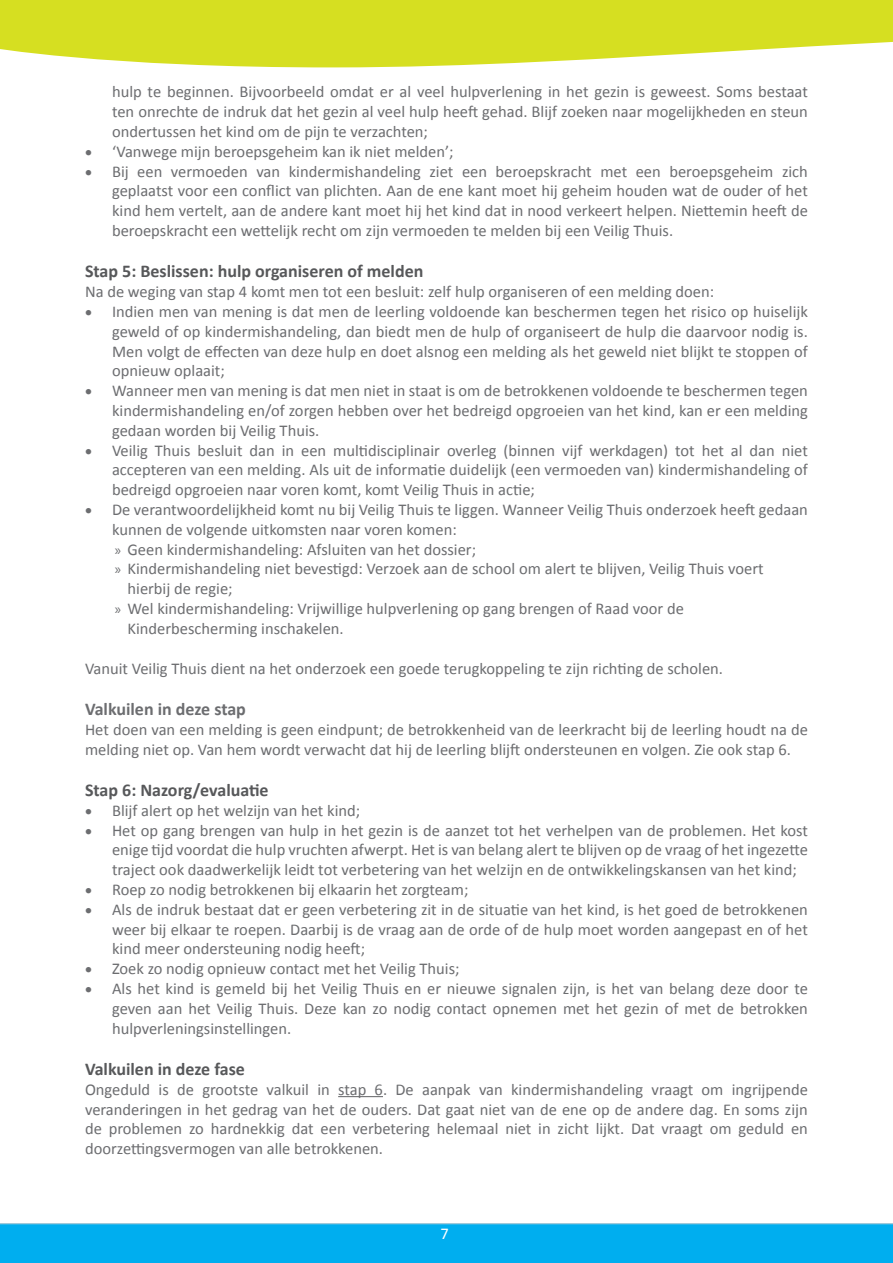
<style>
.page{position:relative;width:893px;height:1263px;background:#fff}
.page>*{position:absolute;margin:0;border:0;box-sizing:border-box;transform-origin:0 0}
.t1{font:700 18px "Calibri";color:#57585a}
.t2{font:700 18px "Calibri";color:#6c6d70}
.t3{font:16.5px/19.8px "Calibri";color:#6c6d70;text-align:justify}
.t4{font:16.5px "Calibri";color:#fff}
.s1{font-family:"Myriad Pro";font-size:15px}
</style>
<div class="page">
<div style="left:0;top:1223px;width:893px;height:40px;background:#00aeef"></div>
<hr style="left:0;top:1223px;width:893px;height:1px;background:#d1d2d4">
<svg style="left:0;top:0;width:893px;height:68px;background:#dbe33f"></svg>
<hr style="left:338px;top:1096px;width:45px;height:1px;background:#6c6d70">
<p class="t3" style="left:112px;top:82px;width:697px">hulp te beginnen. Bijvoorbeeld omdat er al veel hulpverlening in het gezin is geweest. Soms bestaat ten onrechte de indruk dat het gezin al veel hulp heeft gehad. Blijf zoeken naar mogelijkheden en steun ondertussen het kind om de pijn te verzachten;</p>
<p class="t3" style="left:85px;top:141px;width:370px">• ‘Vanwege mijn beroepsgeheim kan ik niet melden’;</p>
<p class="t3" style="left:112px;top:161px;width:697px;text-indent:-27px">• Bij een vermoeden van kindermishandeling ziet een beroepskracht met een beroepsgeheim zich geplaatst voor een conflict van plichten. Aan de ene kant moet hij geheim houden wat de ouder of het kind hem vertelt, aan de andere kant moet hij het kind dat in nood verkeert helpen. Niettemin heeft de beroepskracht een wettelijk recht om zijn vermoeden te melden bij een Veilig Thuis.</p>
<p class="t1" style="left:85px;top:260px;width:340px">Stap 5: Beslissen: hulp organiseren of melden</p>
<p class="t3" style="left:85px;top:282px;width:631px">Na de weging van stap 4 komt men tot een besluit: zelf hulp organiseren of een melding doen:</p>
<p class="t3" style="left:112px;top:302px;width:697px;text-indent:-27px">• Indien men van mening is dat men de leerling voldoende kan beschermen tegen het risico op huiselijk geweld of op kindermishandeling, dan biedt men de hulp of organiseert de hulp die daarvoor nodig is.<br>Men volgt de effecten van deze hulp en doet alsnog een melding als het geweld niet blijkt te stoppen of opnieuw oplaait;</p>
<p class="t3" style="left:112px;top:381px;width:697px;text-indent:-27px">• Wanneer men van mening is dat men niet in staat is om de betrokkenen voldoende te beschermen tegen kindermishandeling en/of zorgen hebben over het bedreigd opgroeien van het kind, kan er een melding gedaan worden bij Veilig Thuis.</p>
<p class="t3" style="left:112px;top:440px;width:697px;text-indent:-27px">• Veilig Thuis besluit dan in een multidisciplinair overleg (binnen vijf werkdagen) tot het al dan niet accepteren van een melding. Als uit de informatie duidelijk (een vermoeden van) kindermishandeling of bedreigd opgroeien naar voren komt, komt Veilig Thuis in actie;</p>
<p class="t3" style="left:85px;top:500px;width:724px">• De verantwoordelijkheid komt nu bij Veilig Thuis te liggen. Wanneer Veilig Thuis onderzoek heeft gedaan</p>
<p class="t3" style="left:112px;top:519px;width:346px">kunnen de volgende uitkomsten naar voren komen:</p>
<p class="t3" style="left:115px;top:539px;width:363px"><span class="s1">»</span> Geen kindermishandeling: Afsluiten van het dossier;</p>
<p class="t3" style="left:115px;top:559px;width:650px"><span class="s1">»</span> Kindermishandeling niet bevestigd: Verzoek aan de school om alert te blijven, Veilig Thuis voert</p>
<p class="t3" style="left:128px;top:579px;width:107px">hierbij de regie;</p>
<p class="t3" style="left:115px;top:599px;width:571px"><span class="s1">»</span> Wel kindermishandeling: Vrijwillige hulpverlening op gang brengen of Raad voor de</p>
<p class="t3" style="left:128px;top:618px;width:218px">Kinderbescherming inschakelen.</p>
<p class="t3" style="left:85px;top:658px;width:639px">Vanuit Veilig Thuis dient na het onderzoek een goede terugkoppeling te zijn richting de scholen.</p>
<p class="t2" style="left:85px;top:697px;width:162px">Valkuilen in deze stap</p>
<p class="t3" style="left:85px;top:719px;width:724px">Het doen van een melding is geen eindpunt; de betrokkenheid van de leerkracht bij de leerling houdt na de melding niet op. Van hem wordt verwacht dat hij de leerling blijft ondersteunen en volgen. Zie ook stap 6.</p>
<p class="t1" style="left:85px;top:778px;width:185px">Stap 6: Nazorg/evaluatie</p>
<p class="t3" style="left:85px;top:800px;width:277px">• Blijf alert op het welzijn van het kind;</p>
<p class="t3" style="left:112px;top:820px;width:697px;text-indent:-27px">• Het op gang brengen van hulp in het gezin is de aanzet tot het verhelpen van de problemen. Het kost enige tijd voordat die hulp vruchten afwerpt. Het is van belang alert te blijven op de vraag of het ingezette traject ook daadwerkelijk leidt tot verbetering van het welzijn en de ontwikkelingskansen van het kind;</p>
<p class="t3" style="left:85px;top:879px;width:385px">• Roep zo nodig betrokkenen bij elkaarin het zorgteam;</p>
<p class="t3" style="left:112px;top:899px;width:697px;text-indent:-27px">• Als de indruk bestaat dat er geen verbetering zit in de situatie van het kind, is het goed de betrokkenen weer bij elkaar te roepen. Daarbij is de vraag aan de orde of de hulp moet worden aangepast en of het kind meer ondersteuning nodig heeft;</p>
<p class="t3" style="left:85px;top:959px;width:376px">• Zoek zo nodig opnieuw contact met het Veilig Thuis;</p>
<p class="t3" style="left:112px;top:978px;width:697px;text-indent:-27px">• Als het kind is gemeld bij het Veilig Thuis en er nieuwe signalen zijn, is het van belang deze door te geven aan het Veilig Thuis. Deze kan zo nodig contact opnemen met het gezin of met de betrokken hulpverleningsinstellingen.</p>
<p class="t1" style="left:85px;top:1057px;width:161px">Valkuilen in deze fase</p>
<p class="t3" style="left:85px;top:1079px;width:724px">Ongeduld is de grootste valkuil in stap 6. De aanpak van kindermishandeling vraagt om ingrijpende veranderingen in het gedrag van het de ouders. Dat gaat niet van de ene op de andere dag. En soms zijn de problemen zo hardnekkig dat een verbetering helemaal niet in zicht lijkt. Dat vraagt om geduld en doorzettingsvermogen van alle betrokkenen.</p>
<p class="t4" style="left:440px;top:1223px;width:10px">7</p>
</div>
